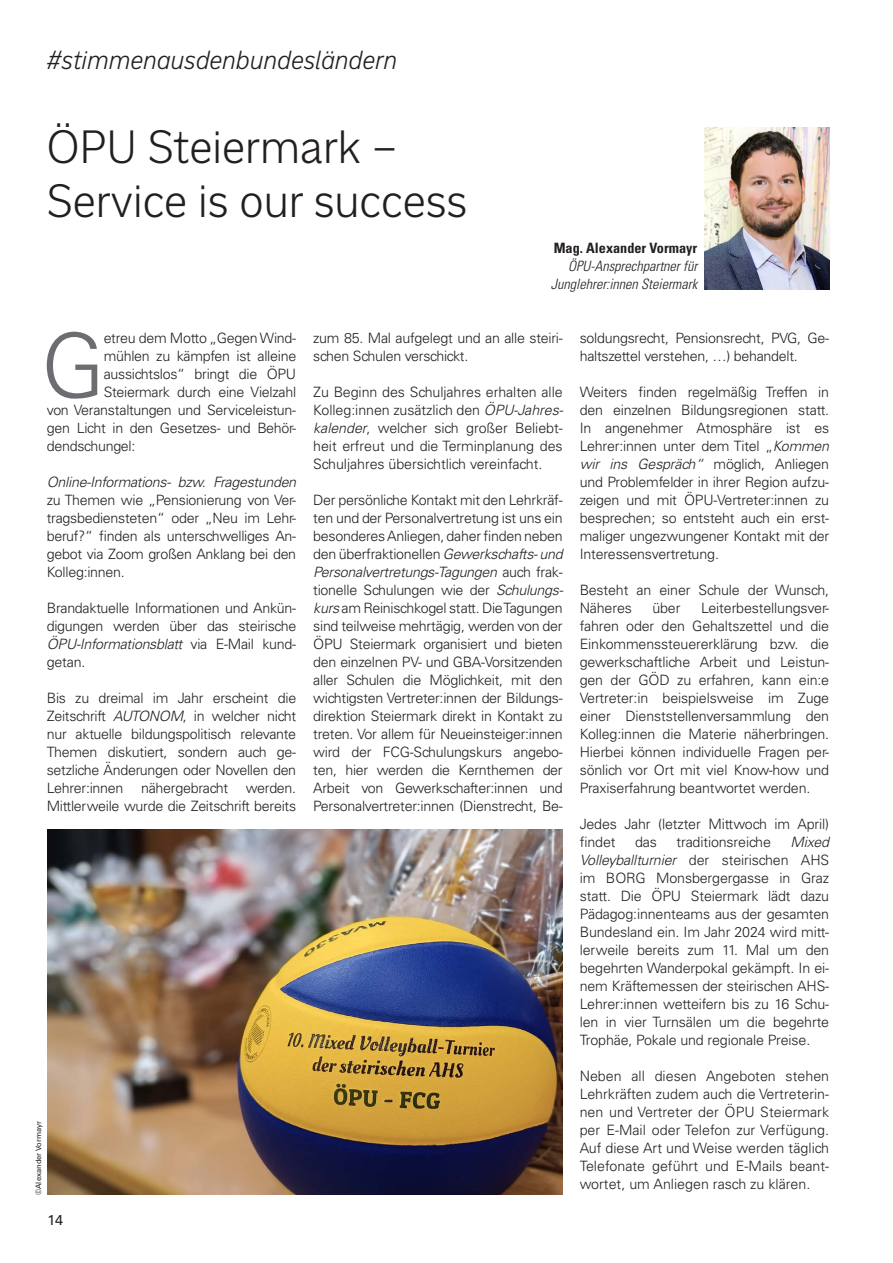
<style>
.page{position:relative;width:893px;height:1263px;background:#fff}
.page>*{position:absolute;margin:0;border:0;box-sizing:border-box;transform-origin:0 0}
.Text_Init{font:300 89.1px "Univers LT Std";color:#6c6d70}
.t1{font:300 48px "Americane";color:#231f20}
.t2{font:italic 300 27px "Americane";color:#231f20}
.Text_Init-2{font:300 14.25px/18px "Univers LT Std";letter-spacing:-.02em;color:#231f20;text-align:justify}
.Autor1{font:italic 300 condensed 14.25px/18px "Univers LT Std";color:#231f20;text-align:right}
.Autor1-2{font:700 condensed 14.25px "Univers LT Std";color:#231f20}
.t3{font:14.25px "Univers LT Std";color:#231f20}
.t4{font:7.5px "Univers LT Std";color:#231f20}
.s1{font-style:italic}
</style>
<div class="page">
<img style="left:48px;top:829px;width:515px;height:366px">
<img style="left:705px;top:127px;width:124px;height:162px">
<p class="t2" style="left:47px;top:43px;width:352px">#stimmenausdenbundesländern</p>
<p class="t1" style="left:47px;top:118px;width:352px">ÖPU Steiermark –</p>
<p class="t1" style="left:47px;top:172px;width:422px">Service is our success</p>
<p class="Autor1-2" style="left:554px;top:239px;width:145px">Mag. Alexander Vormayr</p>
<p class="Autor1" style="left:551px;top:257px;width:148px">ÖPU-Ansprechpartner für<br>Junglehrer:innen Steiermark</p>
<p class="Text_Init" style="left:41px;top:312px;width:66px">G</p>
<p class="Text_Init-2" style="left:104px;top:329px;width:194px">etreu dem Motto „Gegen Wind-</p>
<p class="Text_Init-2" style="left:104px;top:347px;width:194px">mühlen zu kämpfen ist alleine</p>
<p class="Text_Init-2" style="left:104px;top:365px;width:194px">aussichtslos“ bringt die ÖPU</p>
<p class="Text_Init-2" style="left:104px;top:383px;width:194px">Steiermark durch eine Vielzahl</p>
<p class="Text_Init-2" style="left:47px;top:401px;width:251px">von Veranstaltungen und Serviceleistun-</p>
<p class="Text_Init-2" style="left:47px;top:419px;width:251px">gen Licht in den Gesetzes- und Behör-</p>
<p class="Text_Init-2" style="left:47px;top:437px;width:90px">dendschungel:</p>
<p class="Text_Init-2" style="left:47px;top:473px;width:251px"><span class="s1">Online-Informations- bzw. Fragestunden </span>zu Themen wie „Pensionierung von Ver&shy;tragsbediensteten“ oder „Neu im Lehr&shy;beruf?“ finden als unterschwelliges An&shy;gebot via Zoom großen Anklang bei den Kolleg:innen.</p>
<p class="Text_Init-2" style="left:47px;top:599px;width:251px">Brandaktuelle Informationen und Ankün&shy;digungen werden über das steirische <span class="s1">ÖPU-Informationsblatt</span> via E-Mail kund&shy;getan.</p>
<p class="Text_Init-2" style="left:47px;top:689px;width:251px">Bis zu dreimal im Jahr erscheint die Zeitschrift <span class="s1">AUTONOM</span>, in welcher nicht nur aktuelle bildungspolitisch relevante Themen diskutiert, sondern auch ge&shy;setzliche Änderungen oder Novellen den Lehrer:innen nähergebracht werden.<br>Mittlerweile wurde die Zeitschrift bereits</p>
<p class="t4" style="left:34px;top:1195px;width:75px;rotate:-90deg">©Alexander Vormayr</p>
<p class="t3" style="left:48px;top:1212px;width:17px">14</p>
<p class="Text_Init-2" style="left:313px;top:329px;width:251px">zum 85. Mal aufgelegt und an alle steiri&shy;schen Schulen verschickt.</p>
<p class="Text_Init-2" style="left:313px;top:383px;width:252px">Zu Beginn des Schuljahres erhalten alle Kolleg:innen zusätzlich den <span class="s1">ÖPU-Jahres&shy;kalender</span>, welcher sich großer Beliebt&shy;heit erfreut und die Terminplanung des Schuljahres übersichtlich vereinfacht.</p>
<p class="Text_Init-2" style="left:313px;top:491px;width:252px">Der persönliche Kontakt mit den Lehrkräf&shy;ten und der Personalvertretung ist uns ein besonderes Anliegen, daher finden neben den überfraktionellen <span class="s1">Gewerkschafts- und Personalvertretungs-Tagungen</span> auch frak&shy;tionelle Schulungen wie der <span class="s1">Schulungs&shy;kurs</span> am Reinischkogel statt. Die Tagungen sind teilweise mehrtägig, werden von der ÖPU Steiermark organisiert und bieten den einzelnen PV- und GBA-Vorsitzenden aller Schulen die Möglichkeit, mit den wichtigsten Vertreter:innen der Bildungs&shy;direktion Steiermark direkt in Kontakt zu treten. Vor allem für Neueinsteiger:innen wird der FCG-Schulungskurs angebo&shy;ten, hier werden die Kernthemen der Arbeit von Gewerkschafter:innen und Personalvertreter:innen (Dienstrecht, Be-</p>
<p class="Text_Init-2" style="left:580px;top:329px;width:251px">soldungsrecht, Pensionsrecht, PVG, Ge&shy;haltszettel verstehen, …) behandelt.</p>
<p class="Text_Init-2" style="left:580px;top:383px;width:251px">Weiters finden regelmäßig Treffen in den einzelnen Bildungsregionen statt.<br>In angenehmer Atmosphäre ist es Lehrer:innen unter dem Titel „<span class="s1">Kommen wir ins Gespräch“</span> möglich, Anliegen und Problemfelder in ihrer Region aufzu&shy;zeigen und mit ÖPU-Vertreter:innen zu besprechen; so entsteht auch ein erst&shy;maliger ungezwungener Kontakt mit der Interessensvertretung.</p>
<p class="Text_Init-2" style="left:580px;top:581px;width:251px">Besteht an einer Schule der Wunsch,<br>Näheres</p>
<p class="Text_Init-2" style="left:580px;top:599px;width:251px;text-indent:121px">Leiterbestellungsver&shy;fahren oder den Gehaltszettel und die Einkommenssteuererklärung bzw. die gewerkschaftliche Arbeit und Leistun&shy;gen der GÖD zu erfahren, kann ein:e Vertreter:in beispielsweise im Zuge einer Dienststellenversammlung den Kolleg:innen die Materie näherbringen.<br>Hierbei können individuelle Fragen per&shy;sönlich vor Ort mit viel Know-how und Praxiserfahrung beantwortet werden.</p>
<p class="Text_Init-2" style="left:580px;top:815px;width:251px">Jedes Jahr (letzter Mittwoch im April) findet</p>
<p class="Text_Init-2" style="left:652px;top:599px;width:30px">über</p>
<p class="Text_Init-2" style="left:580px;top:833px;width:251px;text-indent:211px"><span class="s1">Mixed Volleyballturnier</span> der steirischen AHS im BORG Monsbergergasse in Graz statt. Die ÖPU Steiermark lädt dazu Pädagog:innenteams aus der gesamten Bundesland ein. Im Jahr 2024 wird mitt&shy;lerweile bereits zum 11. Mal um den begehrten Wanderpokal gekämpft. In ei&shy;nem Kräftemessen der steirischen AHS-Lehrer:innen wetteifern bis zu 16 Schu&shy;len in vier Turnsälen um die begehrte Trophäe, Pokale und regionale Preise.</p>
<p class="Text_Init-2" style="left:580px;top:1067px;width:251px">Neben all diesen Angeboten stehen Lehrkräften zudem auch die Vertreterin&shy;nen und Vertreter der ÖPU Steiermark per E-Mail oder Telefon zur Verfügung.<br>Auf diese Art und Weise werden täglich Telefonate geführt und E-Mails beant&shy;wortet, um Anliegen rasch zu klären.</p>
<p class="Text_Init-2" style="left:635px;top:833px;width:23px">das</p>
<p class="Text_Init-2" style="left:676px;top:833px;width:96px">traditionsreiche</p>
</div>
